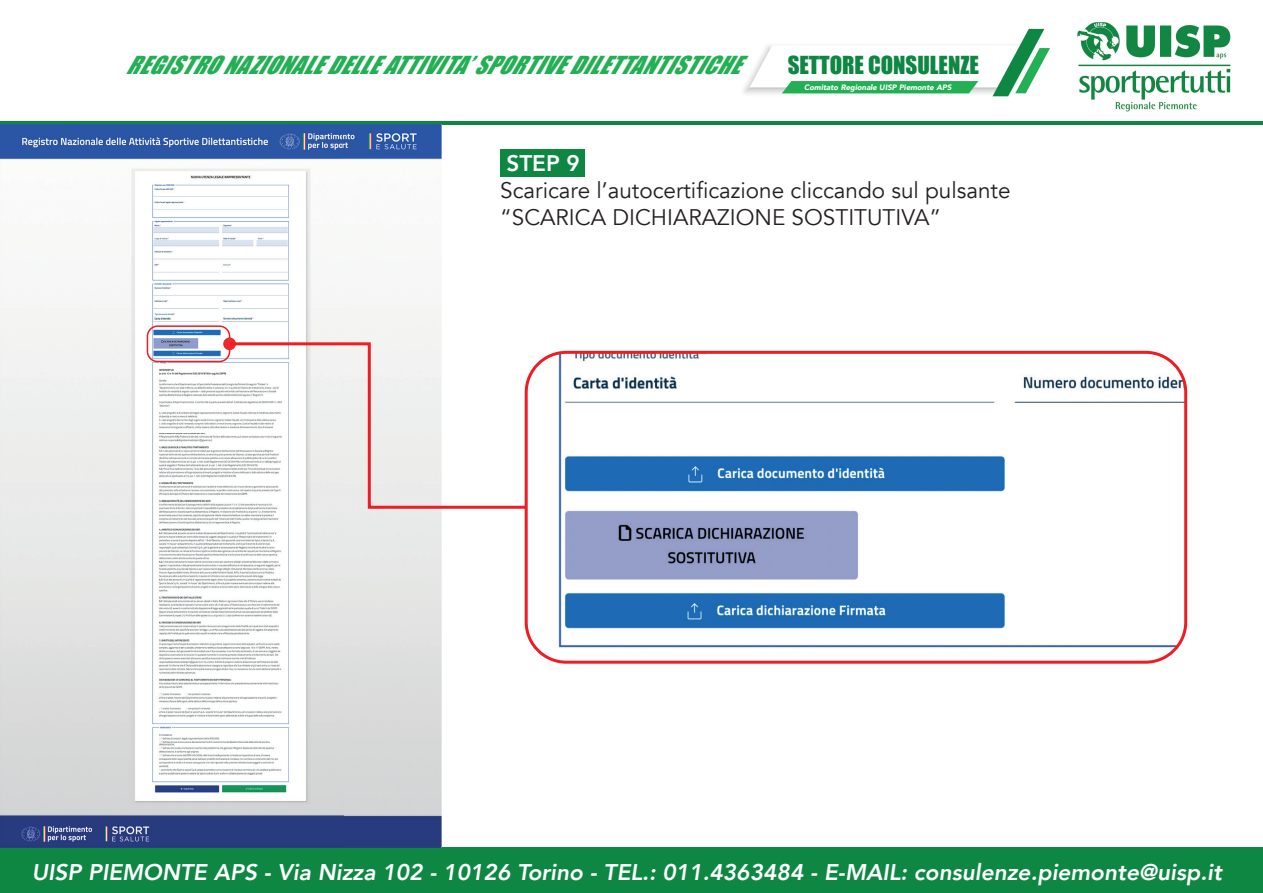
<style>
.page{position:relative;width:1263px;height:893px;background:#fff}
.page>*{position:absolute;margin:0;border:0;box-sizing:border-box;transform-origin:0 0}
.t1{font:italic 22.8px "Impact";color:#23b055}
.t2{font:22.8px "Impact";color:#0e8743}
.t3{font:italic 800 22.65px "Avenir";color:#fff}
.t4{font:22.5px/27px "Avenir";color:#231f20}
.t5{font:800 22.5px "Avenir";color:#fff}
.t6{font:italic 900 7.8px "Avenir";color:#fff}
</style>
<div class="page">
<div style="left:500px;top:149px;width:84px;height:28px;background:#0e8743"></div>
<img style="left:743px;top:80px;width:266px;height:17px">
<svg style="left:749px;top:29px;width:301px;height:67px"></svg>
<img style="left:1060px;top:22px;width:186px;height:103px">
<hr style="left:0;top:121px;width:1263px;height:3px;background:#0e8743">
<div style="left:0;top:847px;width:1263px;height:46px;background:#0e8743"></div>
<img style="left:0;top:124px;width:441px;height:723px">
<img style="left:0;top:847px;width:441px;height:1px">
<div style="left:147px;top:325px;width:83px;height:37px;border:2px solid #ee1d23;border-radius:10px"></div>
<svg style="left:223px;top:337px;width:13px;height:13px"></svg>
<img style="left:526px;top:352px;width:660px;height:308px">
<div style="left:525px;top:351px;width:662px;height:313px;border:3px solid #ee1d23;border-radius:40px"></div>
<svg style="left:227px;top:341px;width:302px;height:169px"></svg>
<p class="t1" style="left:126px;top:47px;width:634px">REGISTRONAZIONALEDELLEATTIVITA’SPORTIVEDILETTANTISTICHE</p>
<p class="t2" style="left:788px;top:47px;width:193px">SETTORE CONSULENZE</p>
<p class="t6" style="left:804px;top:81px;width:149px">Comitato Regionale UISP Piemonte APS</p>
<p class="t5" style="left:506px;top:146px;width:75px">STEP 9</p>
<p class="t4" style="left:500px;top:177px;width:512px">Scaricare l’autocertificazione cliccando sul pulsante “SCARICA DICHIARAZIONE SOSTITUTIVA”</p>
<p class="t3" style="left:32px;top:859px;width:1191px">UISP PIEMONTE APS - Via Nizza 102 - 10126 Torino - TEL.: 011.4363484 - E-MAIL: consulenze.piemonte@uisp.it</p>
</div>
